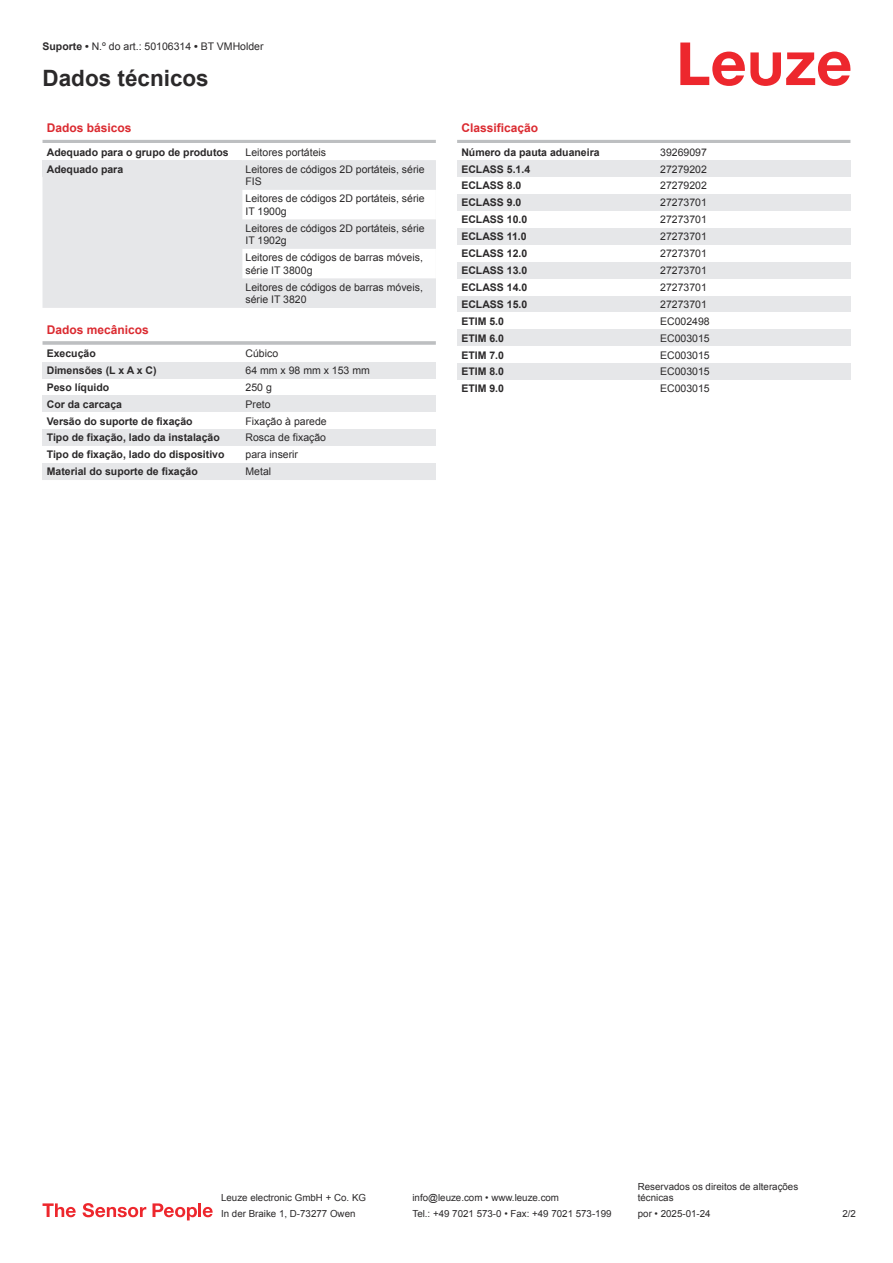
<style>
.page{position:relative;width:893px;height:1263px;background:#fff}
.page>*{position:absolute;margin:0;border:0;box-sizing:border-box;transform-origin:0 0}
.t1{font:700 22.5px "Arial";color:#2b292a}
.t2{font:700 12px "Arial";color:#db2a30}
.t3{font:10.5px/12.6px "Arial";color:#2b292a}
.t4{font:700 10.5px "Arial";color:#2b292a}
.t5{font:9.75px/11.7px "Arial";color:#2b292a}
.s1{font-weight:700}
</style>
<div class="page">
<svg style="left:680px;top:43px;width:170px;height:43px"></svg>
<div style="left:43px;top:177px;width:199px;height:131px;background:#e6e7e9"></div>
<hr style="left:43px;top:140px;width:393px;height:3px;background:#bdbfc1">
<div style="left:43px;top:160px;width:199px;height:17px;background:#e6e7e9"></div>
<svg style="left:242px;top:160px;width:194px;height:148px"></svg>
<hr style="left:43px;top:341px;width:393px;height:4px;background:#c6c8ca">
<div style="left:43px;top:362px;width:199px;height:17px;background:#e6e7e9"></div>
<div style="left:242px;top:362px;width:194px;height:17px;background:#e6e7e9"></div>
<div style="left:43px;top:395px;width:199px;height:17px;background:#e6e7e9"></div>
<div style="left:242px;top:395px;width:194px;height:17px;background:#e6e7e9"></div>
<div style="left:43px;top:429px;width:199px;height:17px;background:#e6e7e9"></div>
<div style="left:242px;top:429px;width:194px;height:17px;background:#e6e7e9"></div>
<div style="left:43px;top:463px;width:199px;height:17px;background:#e6e7e9"></div>
<div style="left:242px;top:463px;width:194px;height:17px;background:#e6e7e9"></div>
<hr style="left:457px;top:140px;width:393px;height:3px;background:#bdbfc1">
<div style="left:457px;top:160px;width:200px;height:17px;background:#e6e7e9"></div>
<div style="left:657px;top:160px;width:193px;height:17px;background:#e6e7e9"></div>
<div style="left:457px;top:194px;width:200px;height:17px;background:#e6e7e9"></div>
<div style="left:657px;top:194px;width:193px;height:17px;background:#e6e7e9"></div>
<div style="left:457px;top:228px;width:200px;height:17px;background:#e6e7e9"></div>
<div style="left:657px;top:228px;width:193px;height:17px;background:#e6e7e9"></div>
<div style="left:457px;top:262px;width:200px;height:17px;background:#e6e7e9"></div>
<div style="left:657px;top:262px;width:193px;height:17px;background:#e6e7e9"></div>
<div style="left:457px;top:296px;width:200px;height:16px;background:#e6e7e9"></div>
<div style="left:657px;top:296px;width:193px;height:16px;background:#e6e7e9"></div>
<div style="left:457px;top:329px;width:200px;height:17px;background:#e6e7e9"></div>
<div style="left:657px;top:329px;width:193px;height:17px;background:#e6e7e9"></div>
<div style="left:457px;top:363px;width:200px;height:17px;background:#e6e7e9"></div>
<div style="left:657px;top:363px;width:193px;height:17px;background:#e6e7e9"></div>
<svg style="left:43px;top:1203px;width:33px;height:14px"></svg>
<svg style="left:83px;top:1203px;width:63px;height:14px"></svg>
<svg style="left:153px;top:1203px;width:44px;height:17px"></svg>
<hr style="left:198px;top:1203px;width:3px;height:14px;background:#ed272d">
<svg style="left:203px;top:1207px;width:10px;height:10px"></svg>
<p class="t3" style="left:43px;top:41px;width:223px"><span class="s1">Suporte •</span> N.º do art.: 50106314 <span class="s1">•</span> BT VMHolder</p>
<h1 class="t1" style="left:43px;top:70px;width:168px">Dados técnicos</h1>
<p class="t2" style="left:47px;top:123px;width:86px">Dados básicos</p>
<p class="t4" style="left:47px;top:148px;width:184px">Adequado para o grupo de produtos</p>
<p class="t3" style="left:246px;top:147px;width:82px">Leitores portáteis</p>
<p class="t4" style="left:47px;top:165px;width:78px">Adequado para</p>
<p class="t3" style="left:246px;top:164px;width:181px">Leitores de códigos 2D portáteis, série<br>FIS</p>
<p class="t3" style="left:246px;top:193px;width:181px">Leitores de códigos 2D portáteis, série<br>IT 1900g</p>
<p class="t3" style="left:246px;top:222px;width:181px">Leitores de códigos 2D portáteis, série<br>IT 1902g</p>
<p class="t3" style="left:246px;top:252px;width:179px">Leitores de códigos de barras móveis, série IT 3800g</p>
<p class="t3" style="left:246px;top:281px;width:179px">Leitores de códigos de barras móveis, série IT 3820</p>
<p class="t2" style="left:47px;top:325px;width:104px">Dados mecânicos</p>
<p class="t4" style="left:47px;top:349px;width:51px">Execução</p>
<p class="t3" style="left:246px;top:348px;width:34px">Cúbico</p>
<p class="t4" style="left:47px;top:366px;width:111px">Dimensões (L x A x C)</p>
<p class="t3" style="left:246px;top:365px;width:126px">64 mm x 98 mm x 153 mm</p>
<p class="t4" style="left:47px;top:383px;width:64px">Peso líquido</p>
<p class="t3" style="left:246px;top:382px;width:28px">250 g</p>
<p class="t4" style="left:47px;top:400px;width:77px">Cor da carcaça</p>
<p class="t3" style="left:246px;top:399px;width:27px">Preto</p>
<p class="t4" style="left:47px;top:417px;width:147px">Versão do suporte de fixação</p>
<p class="t3" style="left:246px;top:416px;width:83px">Fixação à parede</p>
<p class="t4" style="left:47px;top:434px;width:175px">Tipo de fixação, lado da instalação</p>
<p class="t3" style="left:246px;top:432px;width:82px">Rosca de fixação</p>
<p class="t4" style="left:47px;top:451px;width:179px">Tipo de fixação, lado do dispositivo</p>
<p class="t3" style="left:246px;top:449px;width:54px">para inserir</p>
<p class="t4" style="left:47px;top:468px;width:153px">Material do suporte de fixação</p>
<p class="t3" style="left:246px;top:466px;width:27px">Metal</p>
<p class="t2" style="left:461px;top:123px;width:78px">Classificação</p>
<p class="t4" style="left:461px;top:148px;width:140px">Número da pauta aduaneira</p>
<p class="t3" style="left:660px;top:147px;width:48px">39269097</p>
<p class="t4" style="left:461px;top:165px;width:70px">ECLASS 5.1.4</p>
<p class="t3" style="left:660px;top:164px;width:48px">27279202</p>
<p class="t4" style="left:461px;top:182px;width:62px">ECLASS 8.0</p>
<p class="t3" style="left:660px;top:180px;width:48px">27279202</p>
<p class="t4" style="left:461px;top:199px;width:62px">ECLASS 9.0</p>
<p class="t3" style="left:660px;top:197px;width:48px">27273701</p>
<p class="t4" style="left:461px;top:216px;width:67px">ECLASS 10.0</p>
<p class="t3" style="left:660px;top:214px;width:48px">27273701</p>
<p class="t4" style="left:461px;top:233px;width:67px">ECLASS 11.0</p>
<p class="t3" style="left:660px;top:231px;width:48px">27273701</p>
<p class="t4" style="left:461px;top:249px;width:67px">ECLASS 12.0</p>
<p class="t3" style="left:660px;top:248px;width:48px">27273701</p>
<p class="t4" style="left:461px;top:266px;width:67px">ECLASS 13.0</p>
<p class="t3" style="left:660px;top:265px;width:48px">27273701</p>
<p class="t4" style="left:461px;top:283px;width:67px">ECLASS 14.0</p>
<p class="t3" style="left:660px;top:282px;width:48px">27273701</p>
<p class="t4" style="left:461px;top:300px;width:67px">ECLASS 15.0</p>
<p class="t3" style="left:660px;top:299px;width:48px">27273701</p>
<p class="t4" style="left:461px;top:317px;width:44px">ETIM 5.0</p>
<p class="t3" style="left:660px;top:316px;width:51px">EC002498</p>
<p class="t4" style="left:461px;top:334px;width:44px">ETIM 6.0</p>
<p class="t3" style="left:660px;top:333px;width:51px">EC003015</p>
<p class="t4" style="left:461px;top:351px;width:44px">ETIM 7.0</p>
<p class="t3" style="left:660px;top:349px;width:51px">EC003015</p>
<p class="t4" style="left:461px;top:368px;width:44px">ETIM 8.0</p>
<p class="t3" style="left:660px;top:366px;width:51px">EC003015</p>
<p class="t4" style="left:461px;top:385px;width:44px">ETIM 9.0</p>
<p class="t3" style="left:660px;top:383px;width:51px">EC003015</p>
<p class="t5" style="left:221px;top:1193px;width:146px">Leuze electronic GmbH + Co. KG</p>
<p class="t5" style="left:412px;top:1193px;width:148px">info@leuze.com • www.leuze.com</p>
<p class="t5" style="left:638px;top:1181px;width:162px">Reservados os direitos de alterações técnicas</p>
<p class="t5" style="left:221px;top:1209px;width:136px">In der Braike 1, D-73277 Owen</p>
<p class="t5" style="left:412px;top:1209px;width:201px">Tel.: +49 7021 573-0 • Fax: +49 7021 573-199</p>
<p class="t5" style="left:638px;top:1209px;width:74px">por • 2025-01-24</p>
<p class="t5" style="left:842px;top:1209px;width:15px">2 /2</p>
</div>
